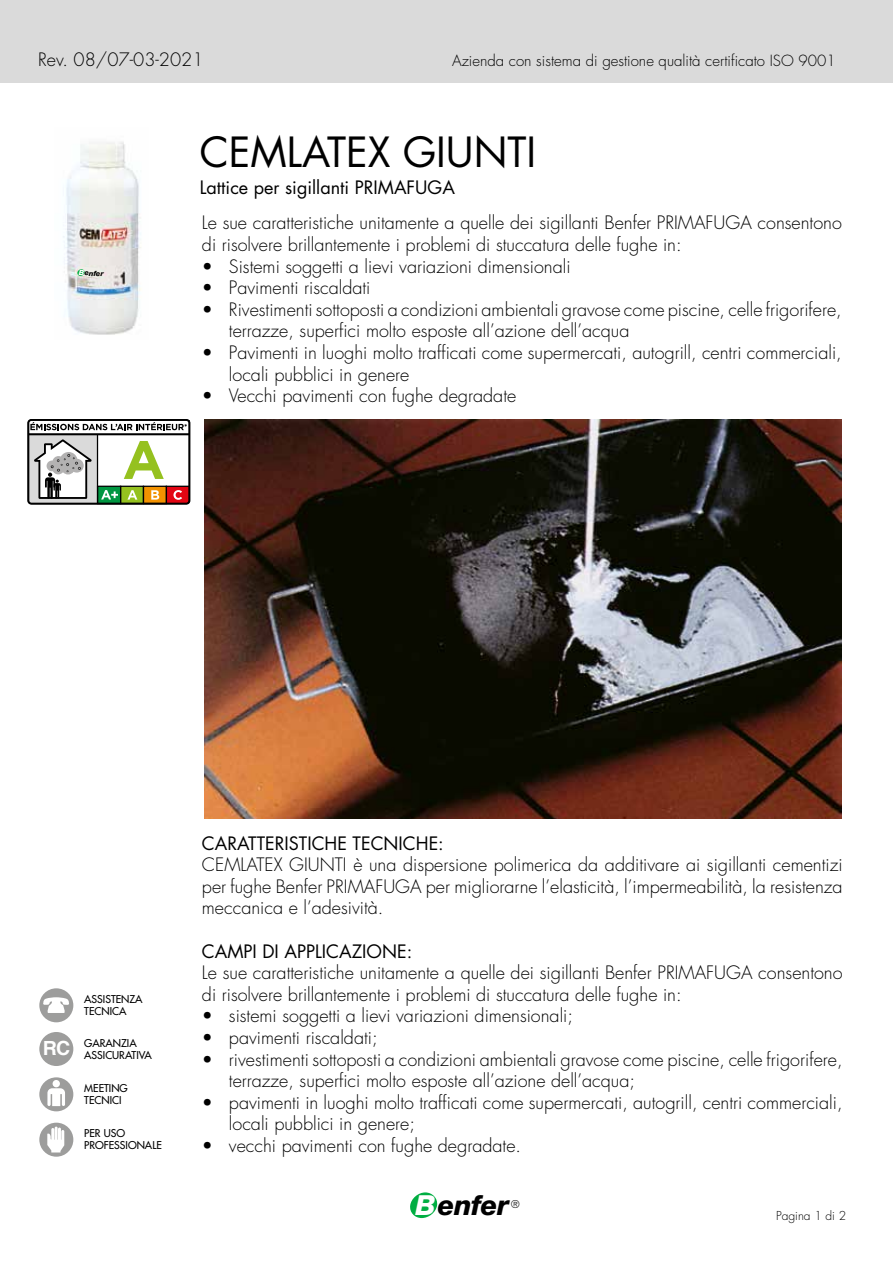
<style>
.page{position:relative;width:893px;height:1263px;background:#fff}
.page>*{position:absolute;margin:0;border:0;box-sizing:border-box;transform-origin:0 0}
.t1{font:40.5px "Futura CE";color:#000}
.t2{font:italic 800 27.6px "Helvetica Neue";letter-spacing:-.02em;color:#000}
.t3{font:300 18px/21.6px "Futura";color:#000}
.t4{font:18px "Futura CE";color:#000}
.t5{font:300 15px "Futura";color:#000}
.t6{font:300 12px "Futura";color:#000}
.t7{font:10.5px/12px "Futura";color:#000}
.t8{font:300 10.5px "Futura";color:#000}
.t9{font:italic 800 7.35px "Helvetica Neue";color:#000}
.s1{color:#fff}
</style>
<div class="page">
<svg style="left:410px;top:1192px;width:28px;height:26px"></svg>
<div style="left:0;top:0;width:893px;height:83px;background:#dadada"></div>
<img style="left:63px;top:142px;width:78px;height:193px">
<svg style="left:77px;top:266px;width:23px;height:12px"></svg>
<div style="left:77px;top:269px;width:8px;height:7px;background:#00ae42;border-radius:3px"></div>
<div style="left:39px;top:988px;width:34px;height:34px;background:#9d9d9c;border-radius:50%"></div>
<svg style="left:43px;top:997px;width:26px;height:16px"></svg>
<div style="left:39px;top:1077px;width:34px;height:34px;background:#9d9d9c;border-radius:50%"></div>
<div style="left:53px;top:1080px;width:7px;height:7px;background:#fff;border-radius:50%"></div>
<svg style="left:47px;top:1088px;width:18px;height:18px"></svg>
<div style="left:39px;top:1123px;width:34px;height:34px;background:#9d9d9c;border-radius:50%"></div>
<svg style="left:47px;top:1126px;width:17px;height:26px"></svg>
<div style="left:39px;top:1032px;width:34px;height:34px;background:#9d9d9c;border-radius:50%"></div>
<img style="left:204px;top:419px;width:638px;height:400px">
<svg style="left:28px;top:419px;width:162px;height:85px"></svg>
<p class="t3" style="left:38px;top:49px;width:167px">Rev. 08/07-03-2021</p>
<p class="t5" style="left:452px;top:51px;width:385px">Azienda con sistema di gestione qualità certificato ISO 9001</p>
<p class="t9" style="left:79px;top:268px;width:26px;rotate:2deg"><span class="s1">B</span>enfer</p>
<h1 class="t1" style="left:200px;top:127px;width:338px">CEMLATEX GIUNTI</h1>
<p class="t4" style="left:200px;top:176px;width:257px">Lattice per sigillanti PRIMAFUGA</p>
<p class="t3" style="left:202px;top:213px;width:641px">Le sue caratteristiche unitamente a quelle dei sigillanti Benfer PRIMAFUGA consentono di risolvere brillantemente i problemi di stuccatura delle fughe in:</p>
<p class="t3" style="left:202px;top:256px;width:370px">• Sistemi soggetti a lievi variazioni dimensionali</p>
<p class="t3" style="left:202px;top:277px;width:170px">• Pavimenti riscaldati</p>
<p class="t3" style="left:229px;top:299px;width:614px;text-indent:-27px">• Rivestimenti sottoposti a condizioni ambientali gravose come piscine, celle frigorifere, terrazze, superfici molto esposte all’azione dell’acqua</p>
<p class="t3" style="left:229px;top:342px;width:614px;text-indent:-27px">• Pavimenti in luoghi molto trafficati come supermercati, autogrill, centri commerciali, locali pubblici in genere</p>
<p class="t3" style="left:202px;top:385px;width:316px">• Vecchi pavimenti con fughe degradate</p>
<p class="t7" style="left:84px;top:994px;width:60px">ASSISTENZA<br>TECNICA</p>
<p class="t7" style="left:43px;top:1037px;width:110px;text-indent:41px">GARANZIA<br><sup>RC</sup> ASSICURATIVA</p>
<p class="t7" style="left:84px;top:1083px;width:45px">MEETING<br>TECNICI</p>
<p class="t7" style="left:84px;top:1127px;width:79px">PER USO<br>PROFESSIONALE</p>
<p class="t4" style="left:202px;top:831px;width:243px">CARATTERISTICHE TECNICHE:</p>
<p class="t3" style="left:202px;top:854px;width:642px;text-align:justify">CEMLATEX GIUNTI è una dispersione polimerica da additivare ai sigillanti cementizi per fughe Benfer PRIMAFUGA per migliorarne l’elasticità, l’impermeabilità, la resistenza meccanica e l’adesività.</p>
<p class="t4" style="left:202px;top:939px;width:212px">CAMPI DI APPLICAZIONE:</p>
<p class="t3" style="left:202px;top:962px;width:642px">Le sue caratteristiche unitamente a quelle dei sigillanti Benfer PRIMAFUGA consentono di risolvere brillantemente i problemi di stuccatura delle fughe in:</p>
<p class="t3" style="left:202px;top:1005px;width:373px">• sistemi soggetti a lievi variazioni dimensionali;</p>
<p class="t3" style="left:202px;top:1027px;width:177px">• pavimenti riscaldati;</p>
<p class="t3" style="left:229px;top:1049px;width:615px;text-indent:-27px">• rivestimenti sottoposti a condizioni ambientali gravose come piscine, celle frigorifere, terrazze, superfici molto esposte all’azione dell’acqua;</p>
<p class="t3" style="left:229px;top:1092px;width:615px;text-indent:-27px">• pavimenti in luoghi molto trafficati come supermercati, autogrill, centri commerciali, locali pubblici in genere;</p>
<p class="t3" style="left:202px;top:1135px;width:321px">• vecchi pavimenti con fughe degradate.</p>
<h2 class="t2" style="left:416px;top:1189px;width:95px"><span class="s1">B</span>enfer</h2>
<p class="t8" style="left:511px;top:1198px;width:10px">®</p>
<p class="t6" style="left:776px;top:1208px;width:72px">Pagina 1 di 2</p>
</div>
